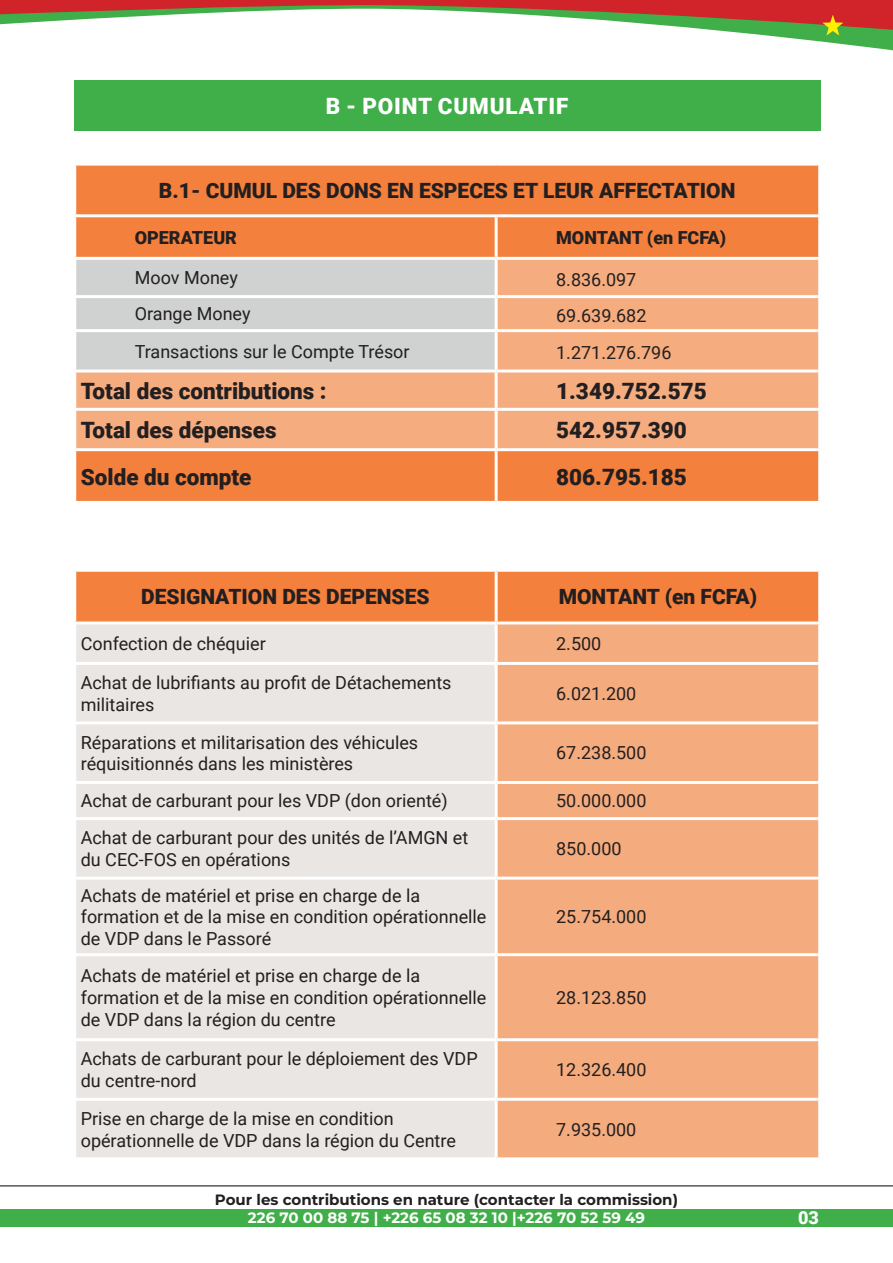
<style>
.page{position:relative;width:893px;height:1263px;background:#fff}
.page>*{position:absolute;margin:0;border:0;box-sizing:border-box;transform-origin:0 0}
.t1{font:900 22.5px "Roboto";color:#231f20}
.t2{font:900 22.5px "Roboto";letter-spacing:.035em;color:#fff}
.t3{font:900 21px "Roboto";color:#231f20}
.t4{font:18px/21.6px "Roboto";color:#231f20}
.t5{font:900 18px "Roboto";color:#231f20}
.t6{font:900 18px "Roboto";color:#fff}
.t7{font:700 15px "Montserrat";color:#231f20}
.t8{font:700 15px "Montserrat";color:#fff}
</style>
<div class="page">
<div style="left:0;top:1209px;width:893px;height:18px;background:#40ae49"></div>
<hr style="left:0;top:1185px;width:893px;height:1px;background:#231f20">
<svg style="left:0;top:0;width:893px;height:50px"></svg>
<div style="left:74px;top:80px;width:746px;height:51px;background:#40ae49"></div>
<div style="left:76px;top:166px;width:742px;height:335px;background:#f3803c"></div>
<svg style="left:76px;top:260px;width:742px;height:188px;fill:#f5ac7f"></svg>
<hr style="left:73px;top:214px;width:423px;height:3px;background:#fff">
<hr style="left:496px;top:214px;width:325px;height:3px;background:#fff">
<hr style="left:495px;top:217px;width:3px;height:40px;background:#fff">
<hr style="left:73px;top:257px;width:423px;height:3px;background:#fff">
<hr style="left:496px;top:257px;width:325px;height:3px;background:#fff">
<hr style="left:495px;top:260px;width:3px;height:35px;background:#fff">
<hr style="left:73px;top:295px;width:423px;height:3px;background:#fff">
<hr style="left:496px;top:295px;width:325px;height:3px;background:#fff">
<hr style="left:495px;top:298px;width:3px;height:31px;background:#fff">
<hr style="left:73px;top:329px;width:423px;height:3px;background:#fff">
<hr style="left:496px;top:329px;width:325px;height:3px;background:#fff">
<hr style="left:495px;top:332px;width:3px;height:37px;background:#fff">
<hr style="left:73px;top:369px;width:423px;height:3px;background:#fff">
<hr style="left:496px;top:369px;width:325px;height:3px;background:#fff">
<hr style="left:495px;top:372px;width:3px;height:36px;background:#fff">
<hr style="left:73px;top:408px;width:423px;height:3px;background:#fff">
<hr style="left:496px;top:408px;width:325px;height:3px;background:#fff">
<hr style="left:495px;top:411px;width:3px;height:37px;background:#fff">
<hr style="left:73px;top:448px;width:423px;height:3px;background:#fff">
<hr style="left:496px;top:448px;width:325px;height:3px;background:#fff">
<hr style="left:495px;top:451px;width:3px;height:50px;background:#fff">
<div style="left:76px;top:572px;width:742px;height:49px;background:#f3803c"></div>
<div style="left:76px;top:624px;width:419px;height:533px;background:#e9e6e4"></div>
<div style="left:498px;top:624px;width:320px;height:533px;background:#f4ab7e"></div>
<hr style="left:495px;top:572px;width:3px;height:49px;background:#fff">
<hr style="left:73px;top:662px;width:423px;height:3px;background:#fff">
<hr style="left:496px;top:662px;width:325px;height:3px;background:#fff">
<hr style="left:73px;top:721px;width:423px;height:3px;background:#fff">
<hr style="left:496px;top:721px;width:325px;height:3px;background:#fff">
<hr style="left:73px;top:781px;width:423px;height:3px;background:#fff">
<hr style="left:496px;top:781px;width:325px;height:3px;background:#fff">
<hr style="left:73px;top:817px;width:423px;height:3px;background:#fff">
<hr style="left:496px;top:817px;width:325px;height:3px;background:#fff">
<hr style="left:73px;top:877px;width:423px;height:3px;background:#fff">
<hr style="left:496px;top:877px;width:325px;height:3px;background:#fff">
<hr style="left:73px;top:953px;width:423px;height:3px;background:#fff">
<hr style="left:496px;top:953px;width:325px;height:3px;background:#fff">
<hr style="left:73px;top:1038px;width:423px;height:3px;background:#fff">
<hr style="left:496px;top:1038px;width:325px;height:3px;background:#fff">
<hr style="left:73px;top:1098px;width:423px;height:3px;background:#fff">
<hr style="left:496px;top:1098px;width:325px;height:3px;background:#fff">
<p class="t2" style="left:326px;top:90px;width:244px">B - POINT CUMULATIF</p>
<p class="t3" style="left:159px;top:176px;width:578px">B.1- CUMUL DES DONS EN ESPECES ET LEUR AFFECTATION</p>
<p class="t5" style="left:135px;top:225px;width:104px">OPERATEUR</p>
<p class="t5" style="left:556px;top:225px;width:172px">MONTANT (en FCFA)</p>
<p class="t4" style="left:135px;top:266px;width:105px">Moov Money</p>
<p class="t4" style="left:556px;top:268px;width:82px">8.836.097</p>
<p class="t4" style="left:135px;top:302px;width:117px">Orange Money</p>
<p class="t4" style="left:556px;top:304px;width:92px">69.639.682</p>
<p class="t4" style="left:135px;top:340px;width:276px">Transactions sur le Compte Trésor</p>
<p class="t4" style="left:556px;top:341px;width:117px">1.271.276.796</p>
<p class="t1" style="left:81px;top:375px;width:247px">Total des contributions :</p>
<p class="t1" style="left:556px;top:375px;width:152px">1.349.752.575</p>
<p class="t1" style="left:81px;top:414px;width:197px">Total des dépenses</p>
<p class="t1" style="left:556px;top:414px;width:132px">542.957.390</p>
<p class="t1" style="left:81px;top:461px;width:172px">Solde du compte</p>
<p class="t1" style="left:556px;top:461px;width:132px">806.795.185</p>
<p class="t3" style="left:141px;top:582px;width:290px">DESIGNATION DES DEPENSES</p>
<p class="t3" style="left:559px;top:582px;width:200px">MONTANT (en FCFA)</p>
<p class="t4" style="left:81px;top:632px;width:186px">Confection de chéquier</p>
<p class="t4" style="left:556px;top:632px;width:47px">2.500</p>
<p class="t4" style="left:81px;top:671px;width:372px">Achat de lubrifiants au profit de Détachements militaires</p>
<p class="t4" style="left:556px;top:682px;width:82px">6.021.200</p>
<p class="t4" style="left:81px;top:731px;width:339px">Réparations et militarisation des véhicules réquisitionnés dans les ministères</p>
<p class="t4" style="left:556px;top:741px;width:92px">67.238.500</p>
<p class="t4" style="left:81px;top:789px;width:368px">Achat de carburant pour les VDP (don orienté)</p>
<p class="t4" style="left:556px;top:789px;width:92px">50.000.000</p>
<p class="t4" style="left:81px;top:826px;width:389px">Achat de carburant pour des unités de l’AMGN et du CEC-FOS en opérations</p>
<p class="t4" style="left:556px;top:837px;width:67px">850.000</p>
<p class="t4" style="left:81px;top:884px;width:407px">Achats de matériel et prise en charge de la formation et de la mise en condition opérationnelle de VDP dans le Passoré</p>
<p class="t4" style="left:556px;top:905px;width:92px">25.754.000</p>
<p class="t4" style="left:81px;top:964px;width:407px">Achats de matériel et prise en charge de la formation et de la mise en condition opérationnelle de VDP dans la région du centre</p>
<p class="t4" style="left:556px;top:986px;width:92px">28.123.850</p>
<p class="t4" style="left:81px;top:1047px;width:398px">Achats de carburant pour le déploiement des VDP du centre-nord</p>
<p class="t4" style="left:556px;top:1058px;width:92px">12.326.400</p>
<p class="t4" style="left:81px;top:1107px;width:377px">Prise en charge de la mise en condition opérationnelle de VDP dans la région du Centre</p>
<p class="t4" style="left:556px;top:1118px;width:82px">7.935.000</p>
<p class="t7" style="left:215px;top:1190px;width:465px">Pour les contributions en nature (contacter la commission)</p>
<p class="t8" style="left:248px;top:1208px;width:398px">226 70 00 88 75 | +226 65 08 32 10 |+226 70 52 59 49</p>
<p class="t6" style="left:798px;top:1205px;width:22px">03</p>
</div>
